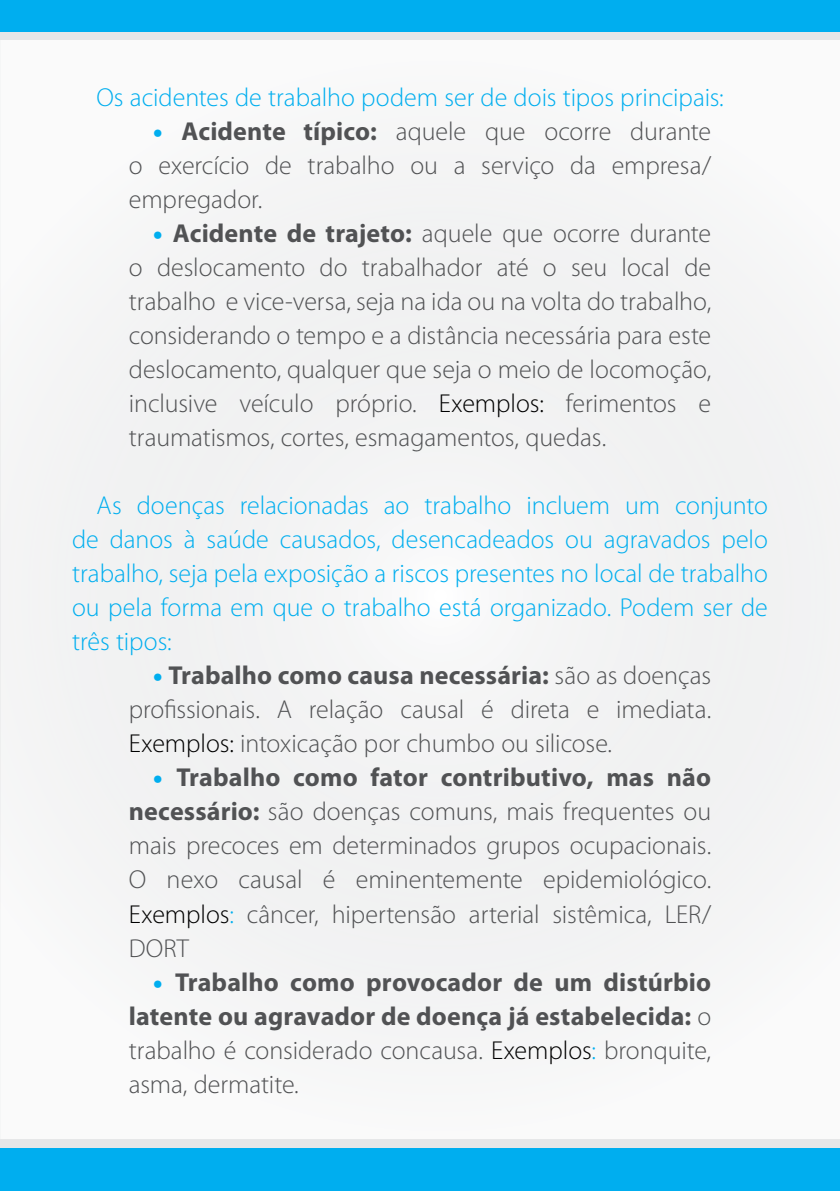
<style>
.page{position:relative;width:840px;height:1191px;background:#fff}
.page>*{position:absolute;margin:0;border:0;box-sizing:border-box;transform-origin:0 0}
.t1{font:300 26px/34px "Myriad Pro";letter-spacing:-.005em;color:#515254;text-align:justify}
.t2{font:300 26px/34px "Myriad Pro";color:#00aeef;text-align:justify}
.t3{font:700 26px/34px "Myriad Pro";letter-spacing:.005em;color:#515254;text-align:justify}
.s1{font-weight:900;color:#00aeef}
.s2{font-weight:700}
.s3{color:#000}
.s4{color:#00aeef}
.s5{font-weight:300}
.s6{font-weight:300;color:#000}
.s7{font-weight:300;color:#00aeef}
</style>
<div class="page">
<div style="left:0;top:0;width:839px;height:1191px;background:#f3f4f4"></div>
<div style="left:0;top:1143px;width:839px;height:48px;background:#00aeef"></div>
<div style="left:0;top:1139px;width:839px;height:9px;background:#e6e7e8"></div>
<div style="left:0;top:0;width:839px;height:37px;background:#00aeef"></div>
<div style="left:0;top:32px;width:839px;height:8px;background:#e6e7e8"></div>
<p class="t2" style="left:96px;top:80px;width:628px">Os acidentes de trabalho podem ser de dois tipos principais:</p>
<p class="t1" style="left:129px;top:114px;width:583px;text-indent:24px"><span class="s1">•</span> <span class="s2">Acidente típico:</span> aquele que ocorre durante o exercício de trabalho ou a serviço da empresa/ empregador.</p>
<p class="t1" style="left:129px;top:216px;width:583px;text-indent:24px"><span class="s1">•</span> <span class="s2">Acidente de trajeto:</span> aquele que ocorre durante o deslocamento do trabalhador até o seu local de trabalho e vice-versa, seja na ida ou na volta do trabalho, considerando o tempo e a distância necessária para este deslocamento, qualquer que seja o meio de locomoção, inclusive veículo próprio. <span class="s3">Exemplos:</span> ferimentos e traumatismos, cortes, esmagamentos, quedas.</p>
<p class="t2" style="left:72px;top:488px;width:697px;text-indent:24px">As doenças relacionadas ao trabalho incluem um conjunto de danos à saúde causados, desencadeados ou agravados pelo trabalho, seja pela exposição a riscos presentes no local de trabalho ou pela forma em que o trabalho está organizado. Podem ser de três tipos:</p>
<p class="t1" style="left:129px;top:658px;width:583px;text-indent:24px"><span class="s1">•</span> <span class="s2">Trabalho como causa necessária:</span> são as doenças profissionais. A relação causal é direta e imediata.<br><span class="s3">Exemplos:</span> intoxicação por chumbo ou silicose.</p>
<p class="t1" style="left:129px;top:760px;width:583px;text-indent:24px"><span class="s1">•</span> <span class="s2">Trabalho como fator contributivo, mas não necessário:</span> são doenças comuns, mais frequentes ou mais precoces em determinados grupos ocupacionais.<br>O nexo causal é eminentemente epidemiológico.<br><span class="s3">Exemplos</span><span class="s4">:</span> câncer, hipertensão arterial sistêmica, LER/ DORT</p>
<p class="t3" style="left:129px;top:964px;width:583px;text-indent:24px"><span class="s1">•</span> Trabalho como provocador de um distúrbio latente ou agravador de doença já estabelecida: <span class="s5">o trabalho é considerado concausa.</span> <span class="s6">Exemplos</span><span class="s7">:</span> <span class="s5">bronquite, asma, dermatite.</span></p>
</div>
